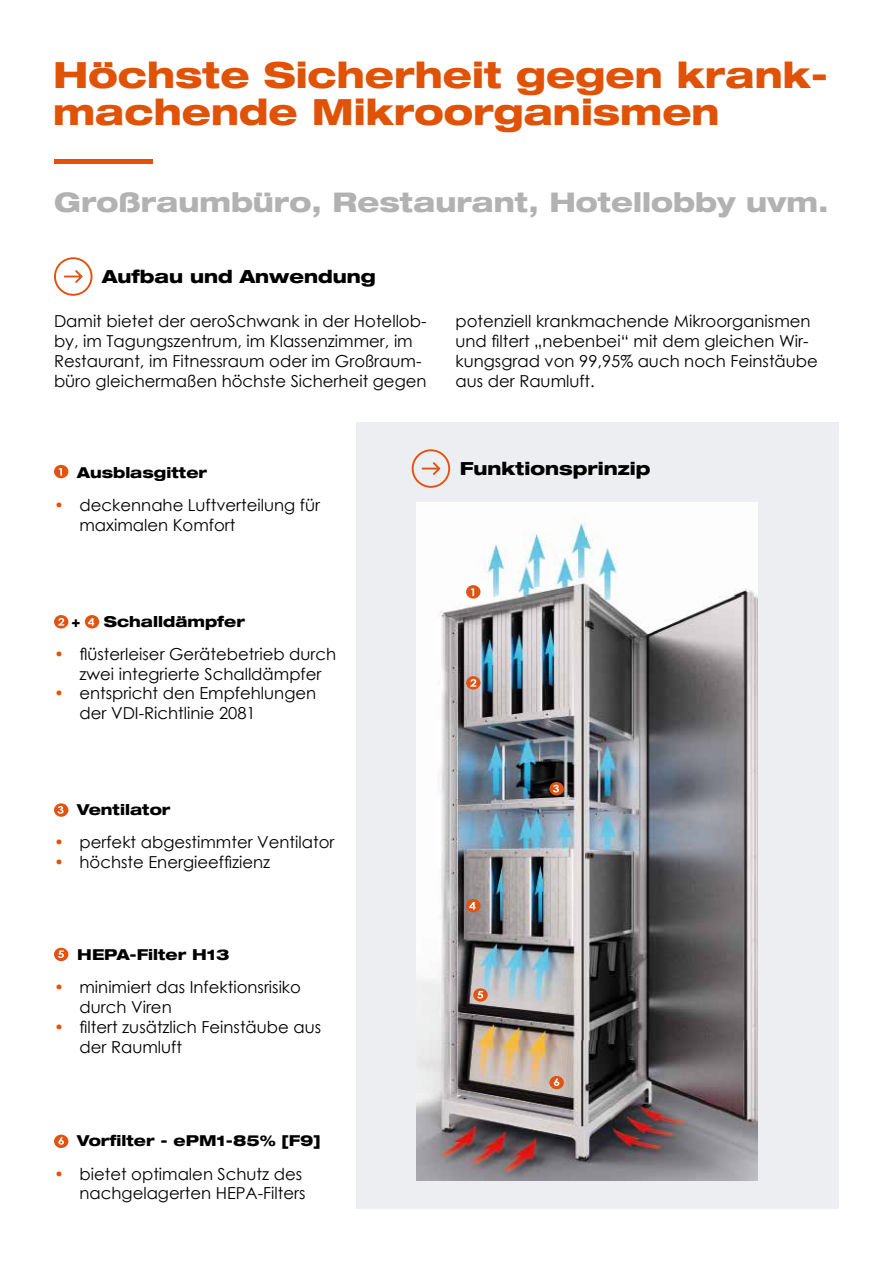
<style>
.page{position:relative;width:893px;height:1263px;background:#fff}
.page>*{position:absolute;margin:0;border:0;box-sizing:border-box;transform-origin:0 0}
.t1{font:800 expanded 36px/37.5px "Helvetica Neue LT";color:#e05307}
.t2{font:800 expanded 27px "Helvetica Neue LT";color:#b3b2b2}
.t3{font:800 expanded 18px "Helvetica Neue LT";color:#000}
.t4{font:16.5px/19.8px "Century Gothic";color:#000}
.t5{font:800 expanded 15px "Helvetica Neue LT";color:#000}
.s1{color:#e25303}
</style>
<div class="page">
<div style="left:356px;top:422px;width:483px;height:787px;background:#edeef1"></div>
<hr style="left:54px;top:159px;width:99px;height:4px;background:#e05307">
<svg style="left:54px;top:257px;width:39px;height:39px"></svg>
<svg style="left:412px;top:449px;width:38px;height:39px"></svg>
<img style="left:416px;top:503px;width:341px;height:677px">
<div style="left:54px;top:1134px;width:14px;height:14px;background:#e15311;border-radius:50%"></div>
<svg style="left:58px;top:1137px;width:6px;height:8px"></svg>
<svg style="left:466px;top:585px;width:14px;height:13px"></svg>
<svg style="left:471px;top:588px;width:3px;height:8px"></svg>
<div style="left:54px;top:465px;width:14px;height:13px;background:#e15311;border-radius:50%"></div>
<svg style="left:59px;top:468px;width:3px;height:7px"></svg>
<div style="left:466px;top:676px;width:14px;height:13px;background:#e15311;border-radius:50%"></div>
<svg style="left:470px;top:679px;width:6px;height:8px"></svg>
<svg style="left:54px;top:615px;width:14px;height:13px"></svg>
<svg style="left:58px;top:618px;width:6px;height:7px"></svg>
<svg style="left:549px;top:782px;width:15px;height:13px"></svg>
<svg style="left:553px;top:785px;width:6px;height:7px"></svg>
<div style="left:54px;top:803px;width:14px;height:14px;background:#e15311;border-radius:50%"></div>
<svg style="left:57px;top:806px;width:7px;height:8px"></svg>
<div style="left:466px;top:899px;width:14px;height:13px;background:#e15311;border-radius:50%"></div>
<svg style="left:469px;top:902px;width:6px;height:8px"></svg>
<div style="left:85px;top:615px;width:14px;height:13px;background:#e15311;border-radius:50%"></div>
<svg style="left:88px;top:618px;width:6px;height:8px"></svg>
<svg style="left:473px;top:988px;width:15px;height:14px"></svg>
<svg style="left:477px;top:991px;width:6px;height:7px"></svg>
<div style="left:54px;top:948px;width:14px;height:13px;background:#e15311;border-radius:50%"></div>
<svg style="left:58px;top:950px;width:6px;height:8px"></svg>
<div style="left:549px;top:1076px;width:15px;height:13px;background:#e15311;border-radius:50%"></div>
<svg style="left:554px;top:1078px;width:5px;height:8px"></svg>
<h1 class="t1" style="left:53px;top:55px;width:776px">Höchste Sicherheit gegen krank&shy;machende Mikroorganismen</h1>
<h2 class="t2" style="left:54px;top:185px;width:776px">Großraumbüro, Restaurant, Hotellobby uvm.</h2>
<p class="t3" style="left:102px;top:265px;width:275px">Aufbau und Anwendung</p>
<p class="t4" style="left:54px;top:311px;width:374px">Damit bietet der aeroSchwank in der Hotellob&shy;by, im Tagungszentrum, im Klassenzimmer, im Restaurant, im Fitnessraum oder im Großraum&shy;büro gleichermaßen höchste Sicherheit gegen</p>
<p class="t4" style="left:455px;top:311px;width:364px">potenziell krankmachende Mikroorganismen und filtert „nebenbei“ mit dem gleichen Wir&shy;kungsgrad von 99,95% auch noch Feinstäube aus der Raumluft.</p>
<p class="t5" style="left:77px;top:463px;width:131px">Ausblasgitter</p>
<p class="t3" style="left:460px;top:457px;width:192px">Funktionsprinzip</p>
<p class="t4" style="left:80px;top:495px;width:242px;text-indent:-26px"><span class="s1">•</span> deckennahe Luftverteilung für maximalen Komfort</p>
<p class="t5" style="left:71px;top:612px;width:10px">+</p>
<p class="t5" style="left:104px;top:612px;width:143px">Schalldämpfer</p>
<p class="t4" style="left:80px;top:644px;width:258px;text-indent:-26px"><span class="s1">•</span> flüsterleiser Gerätebetrieb durch zwei integrierte Schalldämpfer</p>
<p class="t4" style="left:80px;top:683px;width:238px;text-indent:-26px"><span class="s1">•</span> entspricht den Empfehlungen der VDI-Richtlinie 2081</p>
<p class="t5" style="left:77px;top:800px;width:95px">Ventilator</p>
<p class="t4" style="left:54px;top:832px;width:282px"><span class="s1">•</span> perfekt abgestimmter Ventilator</p>
<p class="t4" style="left:54px;top:852px;width:218px"><span class="s1">•</span> höchste Energieeffizienz</p>
<p class="t5" style="left:77px;top:945px;width:154px">HEPA-Filter H13</p>
<p class="t4" style="left:80px;top:977px;width:223px;text-indent:-26px"><span class="s1">•</span> minimiert das Infektionsrisiko durch Viren</p>
<p class="t4" style="left:80px;top:1017px;width:243px;text-indent:-26px"><span class="s1">•</span> filtert zusätzlich Feinstäube aus der Raumluft</p>
<p class="t5" style="left:77px;top:1131px;width:245px">Vorfilter - ePM1-85% [F9]</p>
<p class="t4" style="left:54px;top:1163px;width:253px;text-align:right"><span class="s1">•</span> bietet optimalen Schutz des nachgelagerten HEPA-Filters</p>
</div>
